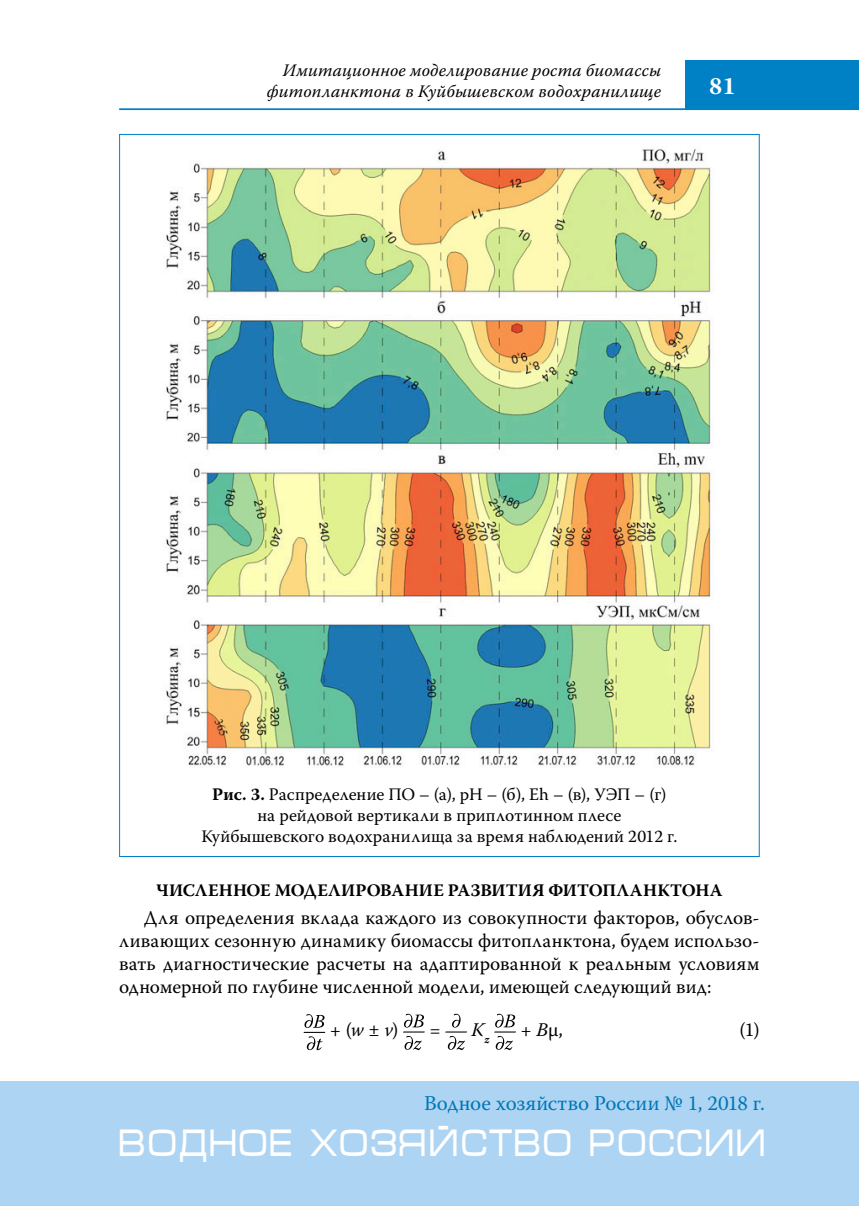
<style>
.page{position:relative;width:859px;height:1206px;background:#fff}
.page>*{position:absolute;margin:0;border:0;box-sizing:border-box;transform-origin:0 0}
.t1{font:38.5px "Micra";color:#fff;scale:.81 1}
.t2{font:700 24.5px "Warnock Pro";color:#fff}
.t3{font:21px "Warnock Pro";color:#0077b6}
.t4{font:19.25px/23.1px "Warnock Pro";letter-spacing:-.005em;color:#000;text-align:justify}
.t5{font:italic 19.25px "Warnock Pro";color:#000}
.t6{font:17.5px/21px "Warnock Pro";letter-spacing:.005em;color:#000;text-align:center}
.t7{font:italic 17.5px/21px "Warnock Pro";letter-spacing:.01em;color:#000;text-align:right}
.t8{font:700 17.5px "Warnock Pro";color:#000}
.s1{font-weight:700}
.s2{font-style:italic}
</style>
<div class="page">
<hr style="left:119px;top:108px;width:739px;height:2px;background:#0080c5">
<div style="left:685px;top:60px;width:173px;height:50px;background:#0080c5"></div>
<div style="left:0;top:1081px;width:858px;height:124px;background:#add4f3"></div>
<svg style="left:303px;top:1014px;width:22px;height:36px"></svg>
<svg style="left:403px;top:1013px;width:21px;height:37px"></svg>
<svg style="left:445px;top:1013px;width:22px;height:37px"></svg>
<svg style="left:494px;top:1013px;width:21px;height:37px"></svg>
<img style="left:166px;top:148px;width:548px;height:618px">
<p class="t7" style="left:267px;top:60px;width:395px">Имитационное моделирование роста биомассы фитопланктона в Куйбышевском водохранилище</p>
<p class="t2" style="left:708px;top:71px;width:28px">81</p>
<p class="t6" style="left:201px;top:783px;width:477px"><span class="s1">Рис. 3.</span> Распределение ПО – (а), pH – (б), Eh – (в), УЭП – (г) на рейдовой вертикали в приплотинном плесе<br>Куйбышевского водохранилища за время наблюдений 2012 г.</p>
<p class="t8" style="left:156px;top:879px;width:27px">Численное</p>
<p class="t8" style="left:274px;top:879px;width:57px">моделирование</p>
<p class="t8" style="left:448px;top:879px;width:13px">развити</p>
<p class="t8" style="left:532px;top:879px;width:31px">я фитопланктона</p>
<p class="t4" style="left:119px;top:905px;width:641px;text-indent:25px">Для определения вклада каждого из совокупности факторов, обуслов&shy;ливающих сезонную динамику биомассы фитопланктона, будем использо&shy;вать диагностические расчеты на адаптированной к реальным условиям одномерной по глубине численной модели, имеющей следующий вид:</p>
<p class="t4" style="left:330px;top:1017px;width:70px">+ (<span class="s2">w</span> ± <span class="s2">v</span>)</p>
<p class="t4" style="left:429px;top:1017px;width:13px">=</p>
<p class="t5" style="left:471px;top:1018px;width:20px">K<sub>z</sub></p>
<p class="t4" style="left:520px;top:1017px;width:44px">+ <span class="s2">B</span>μ,</p>
<p class="t4" style="left:739px;top:1017px;width:22px">(1)</p>
<p class="t3" style="left:424px;top:1090px;width:342px">Водное хозяйство России № 1, 2018 г.</p>
<h1 class="t1" style="left:119px;top:1122px;width:801px">ВОДНОЕ ХОЗЯЙСТВО РОССИИ</h1>
</div>
